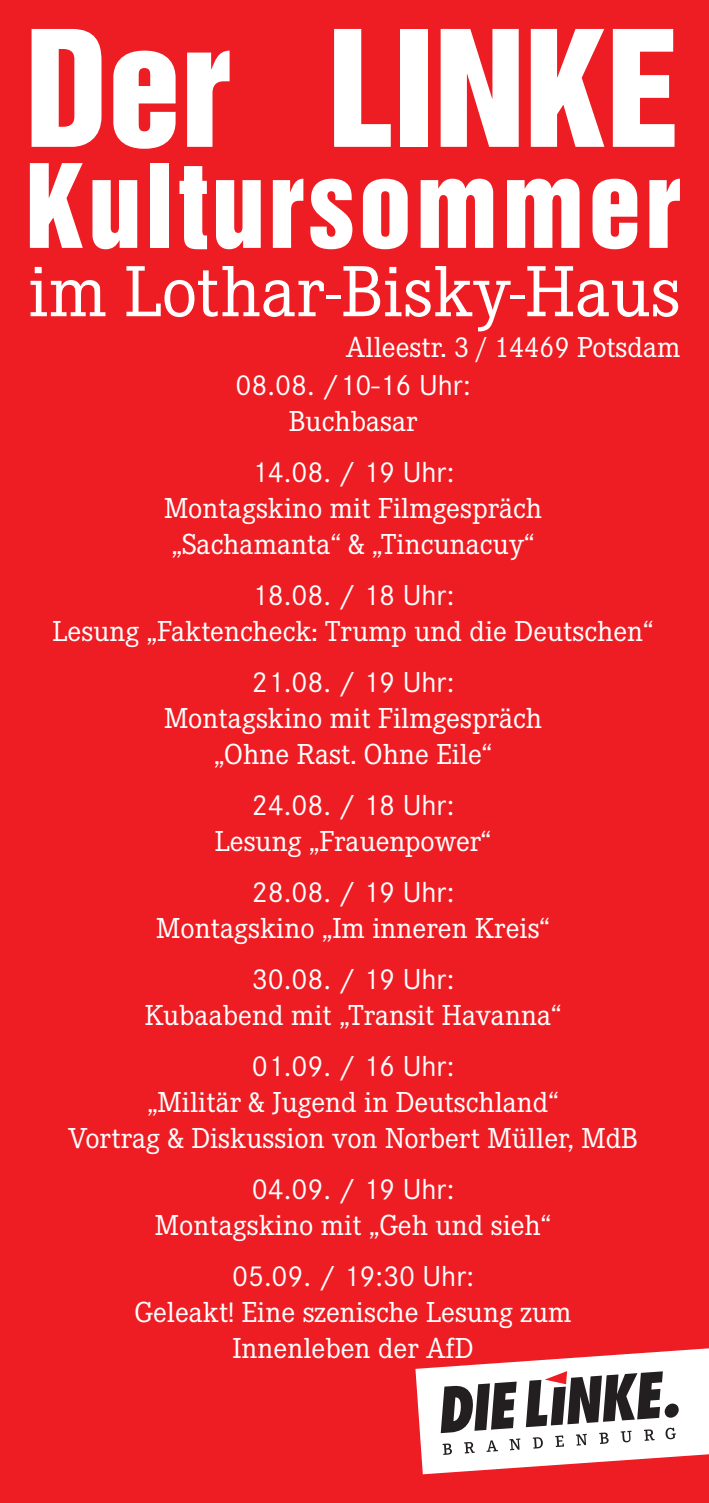
<style>
.page{position:relative;width:709px;height:1503px;background:#fff}
.page>*{position:absolute;margin:0;border:0;box-sizing:border-box;transform-origin:0 0}
.t1{font:147.5px "Helvetica Inserat";color:#fff}
.t2{font:106px "Helvetica Inserat";letter-spacing:.035em;color:#fff}
.t3{font:75px "Corporate E";color:#fff}
.t4{font:30px/36px "Corporate E";color:#fff;text-align:center}
.t5{font:30px "Corporate S";color:#fff}
</style>
<div class="page">
<div style="left:0;top:0;width:709px;height:1502px;background:#ee1d23"></div>
<svg style="left:415px;top:1348px;width:294px;height:126px"></svg>
<p class="t1" style="left:26px;top:1px;width:656px">Der LINKE</p>
<p class="t2" style="left:26px;top:143px;width:656px">Kultursommer</p>
<p class="t3" style="left:28px;top:251px;width:653px">im Lothar-Bisky-Haus</p>
<p class="t4" style="left:346px;top:330px;width:336px">Alleestr. 3 / 14469 Potsdam</p>
<p class="t5" style="left:235px;top:368px;width:237px">08.08. /10-16 Uhr:</p>
<p class="t4" style="left:289px;top:403px;width:130px">Buchbasar</p>
<p class="t5" style="left:252px;top:455px;width:204px">14.08. / 19 Uhr:</p>
<p class="t4" style="left:164px;top:490px;width:379px">Montagskino mit Filmgespräch</p>
<p class="t4" style="left:172px;top:526px;width:364px">„Sachamanta“ &amp; „Tincunacuy“</p>
<p class="t5" style="left:252px;top:578px;width:204px">18.08. / 18 Uhr:</p>
<p class="t4" style="left:53px;top:613px;width:602px">Lesung „Faktencheck: Trump und die Deutschen“</p>
<p class="t5" style="left:252px;top:665px;width:204px">21.08. / 19 Uhr:</p>
<p class="t4" style="left:164px;top:700px;width:379px">Montagskino mit Filmgespräch</p>
<p class="t4" style="left:214px;top:736px;width:279px">„Ohne Rast. Ohne Eile“</p>
<p class="t5" style="left:252px;top:788px;width:204px">24.08. / 18 Uhr:</p>
<p class="t4" style="left:215px;top:823px;width:278px">Lesung „Frauenpower“</p>
<p class="t5" style="left:252px;top:875px;width:204px">28.08. / 19 Uhr:</p>
<p class="t4" style="left:156px;top:910px;width:395px">Montagskino „Im inneren Kreis“</p>
<p class="t5" style="left:252px;top:962px;width:204px">30.08. / 19 Uhr:</p>
<p class="t4" style="left:145px;top:997px;width:418px">Kubaabend mit „Transit Havanna“</p>
<p class="t5" style="left:252px;top:1049px;width:204px">01.09. / 16 Uhr:</p>
<p class="t4" style="left:147px;top:1084px;width:413px">„Militär &amp; Jugend in Deutschland“</p>
<p class="t4" style="left:68px;top:1120px;width:571px">Vortrag &amp; Diskussion von Norbert Müller, MdB</p>
<p class="t5" style="left:252px;top:1172px;width:204px">04.09. / 19 Uhr:</p>
<p class="t4" style="left:155px;top:1207px;width:398px">Montagskino mit „Geh und sieh“</p>
<p class="t5" style="left:232px;top:1259px;width:244px">05.09. / 19:30 Uhr:</p>
<p class="t4" style="left:134px;top:1294px;width:438px">Geleakt! Eine szenische Lesung zum<br>Innenleben der AfD</p>
</div>
